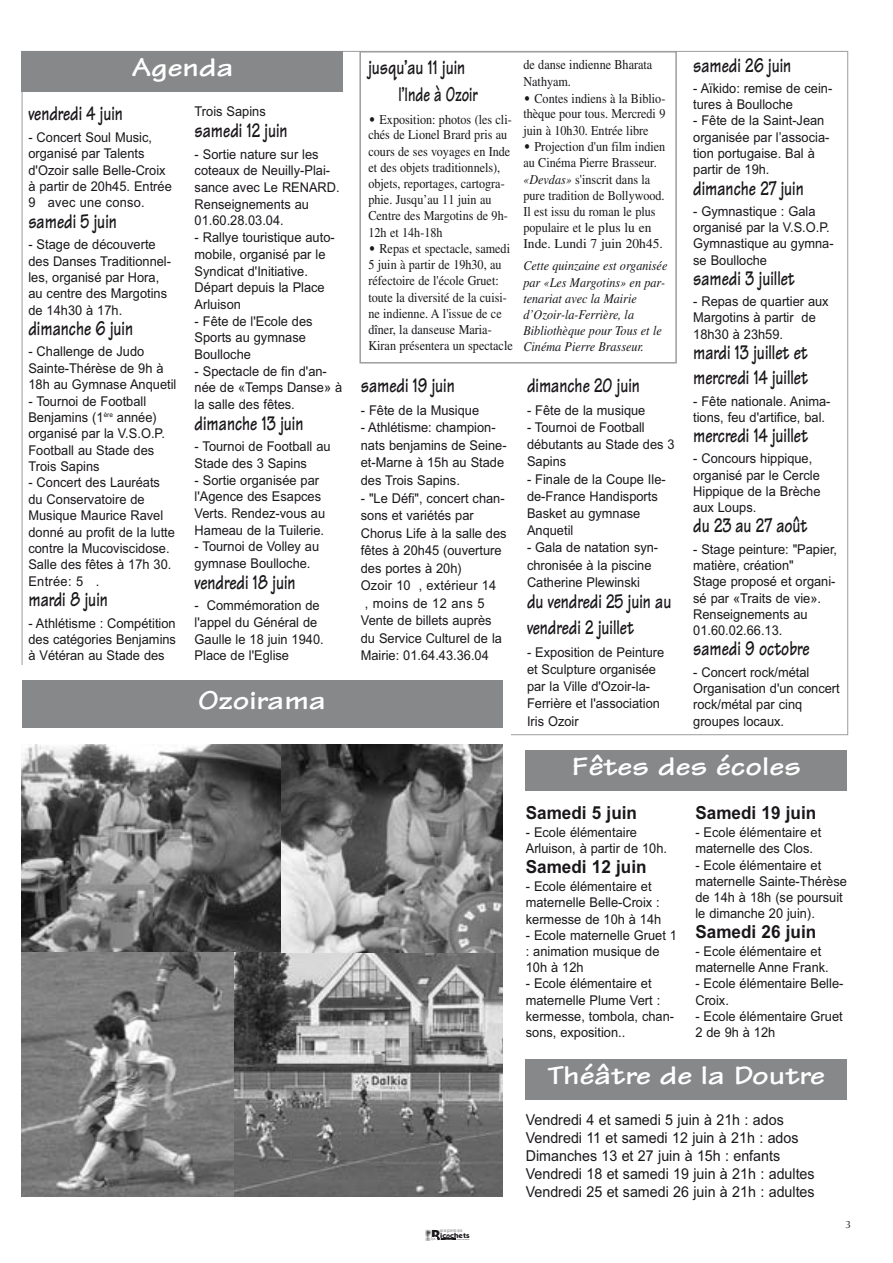
<style>
.page{position:relative;width:893px;height:1263px;background:#fff}
.page>*{position:absolute;margin:0;border:0;box-sizing:border-box;transform-origin:0 0}
.t1{font:700 27px "Tekton";color:#fff;scale:1.2 1}
.t2{font:700 21px/26.2px "Tekton";color:#1a171b;scale:.75 1}
.t3{font:700 21px "Tekton";color:#1a171b;scale:.7 1}
.t4{font:700 18px "Arial";color:#1a171b;scale:.95 1}
.t5{font:15px/18px "Arial";color:#1a171b;scale:.95 1}
.t6{font:13.5px/16.4px "Arial";color:#1a171b;scale:.95 1}
.t7{font:13.5px/16.2px "Times";color:#1a171b;scale:.9 1}
.t8{font:italic 13.5px/16.2px "Times";color:#1a171b;scale:.9 1}
.t9{font:10.5px "Optima";color:#1a171b}
.t10{font:700 7.35px "Itc Kabel";color:#1a171b;scale:1.1 1}
.t11{font:700 4.95px "Itc Kabel";color:#b1b2b4;scale:1.35 1}
.s1{font-family:"Optima"}
.s2{font-style:italic}
.s3{font-size:14.7px}
</style>
<div class="page">
<div style="left:22px;top:51px;width:321px;height:41px;background:#878889"></div>
<div style="left:359px;top:51px;width:317px;height:313px;border:2px solid #9c9d9f"></div>
<img style="left:22px;top:744px;width:259px;height:208px">
<div style="left:22px;top:680px;width:480px;height:48px;background:#878889"></div>
<div style="left:526px;top:750px;width:321px;height:41px;background:#878889"></div>
<div style="left:526px;top:1059px;width:321px;height:40px;background:#878889"></div>
<svg style="left:22px;top:952px;width:212px;height:245px;background:#808080"></svg>
<svg style="left:234px;top:952px;width:268px;height:245px;background:#7c7c7c"></svg>
<svg style="left:281px;top:744px;width:221px;height:208px;background:#7d7d7d"></svg>
<svg style="left:425px;top:1230px;width:31px;height:10px"></svg>
<h1 class="t1" style="left:131px;top:58px;width:87px">Agenda</h1>
<h2 class="t2" style="left:368px;top:57px;width:131px">jusqu’au 11 juin</h2>
<p class="t7" style="left:368px;top:112px;width:161px"><span class="s1">•</span> Exposition: photos (les cli&shy;chés de Lionel Brard pris au cours de ses voyages en Inde et des objets traditionnels), objets, reportages, cartogra&shy;phie. Jusqu’au 11 juin au<br>Centre des Margotins de 9h-<br>12h et 14h-18h</p>
<p class="t7" style="left:368px;top:242px;width:162px"><span class="s1">•</span> Repas et spectacle, samedi<br>5 juin à partir de 19h30, au réfectoire de l'école Gruet: toute la diversité de la cuisi&shy;ne indienne. A l'issue de ce dîner, la danseuse Maria-<br>Kiran présentera un spectacle</p>
<h2 class="t3" style="left:398px;top:87px;width:115px">l’Inde à Ozoir</h2>
<h2 class="t2" style="left:28px;top:104px;width:127px">vendredi 4 juin</h2>
<p class="t6" style="left:28px;top:130px;width:152px">- Concert Soul Music, organisé par Talents d'Ozoir salle Belle-Croix à partir de 20h45. Entrée<br>9 avec une conso.</p>
<h2 class="t2" style="left:28px;top:211px;width:119px">samedi 5 juin</h2>
<p class="t6" style="left:28px;top:238px;width:152px">- Stage de découverte des Danses Traditionnel&shy;les, organisé par Hora, au centre des Margotins de 14h30 à 17h.</p>
<h2 class="t2" style="left:28px;top:318px;width:141px">dimanche 6 juin</h2>
<p class="t6" style="left:28px;top:345px;width:157px">- Challenge de Judo<br>Sainte-Thérèse de 9h à<br>18h au Gymnase Anquetil</p>
<p class="t6" style="left:28px;top:394px;width:145px">- Tournoi de Football<br>Benjamins (1<sup>ère</sup> année) organisé par la V.S.O.P.<br>Football au Stade des<br>Trois Sapins</p>
<p class="t6" style="left:28px;top:476px;width:156px">- Concert des Lauréats du Conservatoire de<br>Musique Maurice Ravel donné au profit de la lutte contre la Mucoviscidose.<br>Salle des fêtes à 17h 30.<br>Entrée: 5 .</p>
<h2 class="t2" style="left:28px;top:589px;width:107px">mardi 8 juin</h2>
<p class="t6" style="left:28px;top:616px;width:157px;text-align:justify">- Athlétisme : Compétition des catégories Benjamins à Vétéran au Stade des</p>
<p class="t6" style="left:195px;top:105px;width:76px">Trois Sapins</p>
<h2 class="t2" style="left:195px;top:120px;width:125px">samedi 12 juin</h2>
<p class="t6" style="left:195px;top:147px;width:154px">- Sortie nature sur les coteaux de Neuilly-Plai&shy;sance avec Le RENARD.<br>Renseignements au<br>01.60.28.03.04.</p>
<p class="t6" style="left:195px;top:230px;width:149px">- Rallye touristique auto&shy;mobile, organisé par le<br>Syndicat d'Initiative.<br>Départ depuis la Place<br>Arluison</p>
<p class="t6" style="left:195px;top:314px;width:126px">- Fête de l'Ecole des<br>Sports au gymnase<br>Boulloche</p>
<p class="t6" style="left:195px;top:364px;width:157px">- Spectacle de fin d'an&shy;née de «Temps Danse» à la salle des fêtes.</p>
<h2 class="t2" style="left:195px;top:413px;width:146px">dimanche 13 juin</h2>
<p class="t6" style="left:195px;top:439px;width:145px">- Tournoi de Football au<br>Stade des 3 Sapins</p>
<p class="t6" style="left:195px;top:473px;width:139px">- Sortie organisée par l'Agence des Esapces<br>Verts. Rendez-vous au<br>Hameau de la Tuilerie.</p>
<p class="t6" style="left:195px;top:540px;width:133px">- Tournoi de Volley au gymnase Boulloche.</p>
<h2 class="t2" style="left:195px;top:572px;width:136px">vendredi 18 juin</h2>
<p class="t6" style="left:195px;top:599px;width:137px">- Commémoration de l'appel du Général de<br>Gaulle le 18 juin 1940.<br>Place de l'Eglise</p>
<h2 class="t2" style="left:361px;top:376px;width:127px">samedi 19 juin</h2>
<p class="t6" style="left:361px;top:403px;width:126px">- Fête de la Musique</p>
<p class="t6" style="left:361px;top:420px;width:155px;line-height:17.5px">- Athlétisme: champion&shy;nats benjamins de Seine&shy;et-Marne à 15h au Stade des Trois Sapins.</p>
<p class="t6" style="left:361px;top:490px;width:155px;line-height:17.5px">- "Le Défi", concert chan&shy;sons et variétés par<br>Chorus Life à la salle des fêtes à 20h45 (ouverture des portes à 20h)<br>Ozoir 10 , extérieur 14<br>, moins de 12 ans 5<br>Vente de billets auprès du Service Culturel de la<br>Mairie: 01.64.43.36.04</p>
<h1 class="t1" style="left:198px;top:691px;width:108px">Ozoirama</h1>
<p class="t7" style="left:523px;top:58px;width:145px">de danse indienne Bharata<br>Nathyam.</p>
<p class="t7" style="left:523px;top:91px;width:159px;text-align:justify"><span class="s1">•</span> Contes indiens à la Biblio&shy;thèque pour tous. Mercredi 9 juin à 10h30. Entrée libre</p>
<p class="t7" style="left:523px;top:140px;width:159px"><span class="s1">•</span> Projection d'un film indien au Cinéma Pierre Brasseur. <span class="s2">«Devdas»</span> s'inscrit dans la pure tradition de Bollywood.<br>Il est issu du roman le plus populaire et le plus lu en<br>Inde. Lundi 7 juin 20h45.</p>
<p class="t8" style="left:523px;top:259px;width:161px">Cette quinzaine est organisée par «Les Margotins» en par&shy;tenariat avec la Mairie d’Ozoir-la-Ferrière, la<br>Bibliothèque pour Tous et le<br>Cinéma Pierre Brasseur.</p>
<h2 class="t2" style="left:527px;top:376px;width:152px">dimanche 20 juin</h2>
<p class="t6" style="left:527px;top:403px;width:126px">- Fête de la musique</p>
<p class="t6" style="left:527px;top:420px;width:157px;line-height:17.2px">- Tournoi de Football débutants au Stade des 3<br>Sapins</p>
<p class="t6" style="left:527px;top:471px;width:147px;line-height:17.2px">- Finale de la Coupe Ile&shy;de-France Handisports<br>Basket au gymnase<br>Anquetil</p>
<p class="t6" style="left:527px;top:540px;width:140px;line-height:17.2px">- Gala de natation syn&shy;chronisée à la piscine<br>Catherine Plewinski</p>
<h2 class="t2" style="left:527px;top:591px;width:194px">du vendredi 25 juin au vendredi 2 juillet</h2>
<p class="t6" style="left:527px;top:645px;width:146px;line-height:17.2px">- Exposition de Peinture et Sculpture organisée par la Ville d'Ozoir-la-<br>Ferrière et l'association<br>Iris Ozoir</p>
<h2 class="t2" style="left:693px;top:55px;width:132px">samedi 26 juin</h2>
<p class="t6" style="left:693px;top:81px;width:148px">- Aïkido: remise de cein&shy;tures à Boulloche</p>
<p class="t6" style="left:693px;top:114px;width:145px">- Fête de la Saint-Jean organisée par l’associa&shy;tion portugaise. Bal à partir de 19h.</p>
<h2 class="t2" style="left:693px;top:178px;width:149px">dimanche 27 juin</h2>
<p class="t6" style="left:693px;top:204px;width:149px">- Gymnastique : Gala organisé par la V.S.O.P.<br>Gymnastique au gymna&shy;se Boulloche</p>
<h2 class="t2" style="left:693px;top:268px;width:137px">samedi 3 juillet</h2>
<p class="t6" style="left:693px;top:295px;width:144px">- Repas de quartier aux<br>Margotins à partir de<br>18h30 à 23h59.</p>
<h2 class="t2" style="left:693px;top:343px;width:154px;line-height:25.3px">mardi 13 juillet et mercredi 14 juillet</h2>
<p class="t6" style="left:693px;top:394px;width:146px">- Fête nationale. Anima&shy;tions, feu d'artifice, bal.</p>
<h2 class="t2" style="left:693px;top:425px;width:154px">mercredi 14 juillet</h2>
<p class="t6" style="left:693px;top:452px;width:135px">- Concours hippique, organisé par le Cercle<br>Hippique de la Brèche aux Loups.</p>
<h2 class="t2" style="left:693px;top:516px;width:154px">du 23 au 27 août</h2>
<p class="t6" style="left:693px;top:542px;width:153px">- Stage peinture: "Papier, matière, création"<br>Stage proposé et organi&shy;sé par «Traits de vie».<br>Renseignements au<br>01.60.02.66.13.</p>
<h2 class="t2" style="left:693px;top:639px;width:156px">samedi 9 octobre</h2>
<p class="t6" style="left:693px;top:665px;width:156px">- Concert rock/métal<br>Organisation d'un concert rock/métal par cinq groupes locaux.</p>
<h1 class="t1" style="left:572px;top:757px;width:192px">Fêtes des écoles</h1>
<h3 class="t4" style="left:526px;top:806px;width:119px">Samedi 5 juin</h3>
<p class="t6" style="left:526px;top:826px;width:150px">- Ecole élémentaire<br>Arluison, à partir de 10h.</p>
<h3 class="t4" style="left:526px;top:860px;width:129px">Samedi 12 juin</h3>
<p class="t6" style="left:526px;top:880px;width:144px">- Ecole élémentaire et maternelle Belle-Croix : kermesse de 10h à 14h</p>
<p class="t6" style="left:526px;top:928px;width:161px">- Ecole maternelle Gruet 1 : animation musique de<br>10h à 12h</p>
<p class="t6" style="left:526px;top:977px;width:158px">- Ecole élémentaire et maternelle Plume Vert : kermesse, tombola, chan&shy;sons, exposition..</p>
<h3 class="t4" style="left:695px;top:806px;width:129px">Samedi 19 juin</h3>
<p class="t6" style="left:695px;top:826px;width:134px">- Ecole élémentaire et maternelle des Clos.</p>
<p class="t6" style="left:695px;top:858px;width:161px">- Ecole élémentaire et maternelle Sainte-Thérèse de 14h à 18h (se poursuit le dimanche 20 juin).</p>
<h3 class="t4" style="left:695px;top:925px;width:129px">Samedi 26 juin</h3>
<p class="t6" style="left:695px;top:945px;width:142px">- Ecole élémentaire et maternelle Anne Frank.</p>
<p class="t6" style="left:695px;top:977px;width:157px">- Ecole élémentaire Belle-<br>Croix.</p>
<p class="t6" style="left:695px;top:1009px;width:156px">- Ecole élémentaire Gruet<br>2 de 9h à 12h</p>
<h1 class="t1" style="left:547px;top:1066px;width:232px">Théâtre de la Doutre</h1>
<p class="t11" style="left:440px;top:1229px;width:19px">express</p>
<p class="t10" style="left:431px;top:1233px;width:36px"><span class="s3">R</span>ic chets</p>
<p class="t5" style="left:526px;top:1112px;width:305px">Vendredi 4 et samedi 5 juin à 21h : ados Vendredi 11 et samedi 12 juin à 21h : ados Dimanches 13 et 27 juin à 15h : enfants Vendredi 18 et samedi 19 juin à 21h : adultes Vendredi 25 et samedi 26 juin à 21h : adultes</p>
<p class="t9" style="left:845px;top:1220px;width:7px">3</p>
</div>
